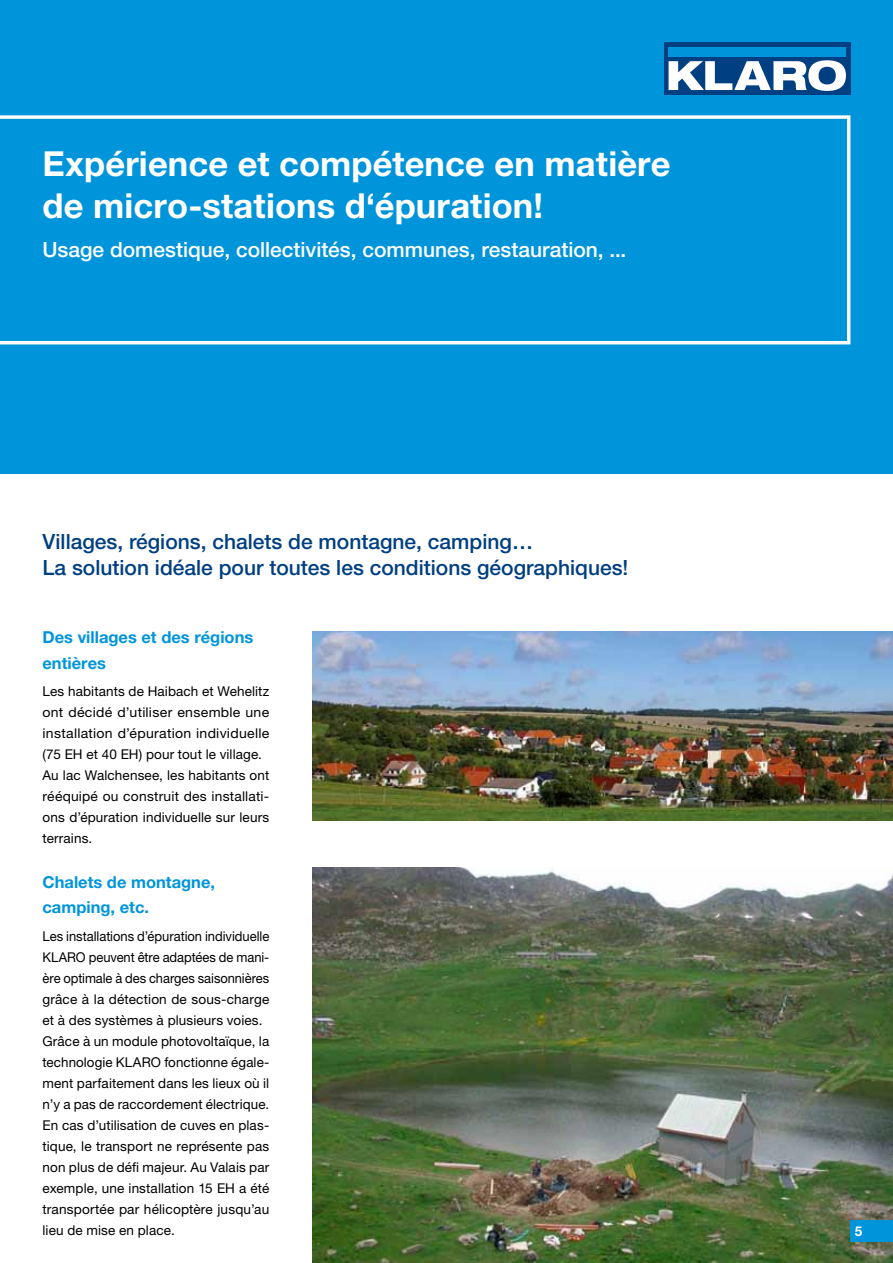
<style>
.page{position:relative;width:893px;height:1263px;background:#fff}
.page>*{position:absolute;margin:0;border:0;box-sizing:border-box;transform-origin:0 0}
.t1{font:700 34.5px/42px "Helvetica Neue LT Pro";letter-spacing:.005em;color:#fff}
.t2{font:500 21px/25.5px "Helvetica Neue LT Pro";color:#003f82}
.t3{font:500 21px "Helvetica Neue LT Pro";color:#fff}
.t4{font:700 16.5px/25.5px "Helvetica Neue LT Pro";color:#0095db}
.t5{font:13.5px/21px "Helvetica Neue LT Pro";letter-spacing:.01em;color:#000;scale:.96 1}
.t6{font:13.5px/21px "Helvetica Neue LT Pro";letter-spacing:.01em;color:#000}
.t7{font:700 13.5px "Helvetica Neue LT Pro";color:#fff}
</style>
<div class="page">
<div style="left:0;top:0;width:893px;height:474px;background:#0095db"></div>
<svg style="left:0;top:115px;width:850px;height:229px"></svg>
<img style="left:312px;top:867px;width:581px;height:396px">
<img style="left:312px;top:631px;width:581px;height:190px">
<div style="left:664px;top:43px;width:186px;height:52px;background:#003f82"></div>
<svg style="left:669px;top:60px;width:177px;height:31px"></svg>
<div style="left:669px;top:47px;width:177px;height:10px;background:#0095db"></div>
<div style="left:850px;top:1220px;width:43px;height:22px;background:#0095db"></div>
<h1 class="t1" style="left:43px;top:142px;width:630px">Expérience et compétence en matière de micro-stations d‘épuration!</h1>
<h2 class="t3" style="left:43px;top:237px;width:585px">Usage domestique, collectivités, communes, restauration, ...</h2>
<h2 class="t2" style="left:43px;top:529px;width:587px">Villages, régions, chalets de montagne, camping…<br>La solution idéale pour toutes les conditions géographiques!</h2>
<p class="t4" style="left:43px;top:624px;width:212px">Des villages et des régions entières</p>
<p class="t6" style="left:43px;top:681px;width:228px">Les habitants de Haibach et Wehelitz ont décidé d’utiliser ensemble une installation d’épuration individuelle (75 EH et 40 EH) pour tout le village.<br>Au lac Walchensee, les habitants ont rééquipé ou construit des installati&shy;ons d’épuration individuelle sur leurs terrains.</p>
<p class="t4" style="left:43px;top:869px;width:174px">Chalets de montagne, camping, etc.</p>
<p class="t5" style="left:43px;top:925px;width:238px">Les installations d’épuration individuelle KLARO peuvent être adaptées de mani&shy;ère optimale à des charges saisonnières grâce à la détection de sous-charge et à des systèmes à plusieurs voies.<br>Grâce à un module photovoltaïque, la technologie KLARO fonctionne égale&shy;ment parfaitement dans les lieux où il n’y a pas de raccordement électrique.<br>En cas d’utilisation de cuves en plas&shy;tique, le transport ne représente pas non plus de défi majeur. Au Valais par exemple, une installation 15 EH a été transportée par hélicoptère jusqu’au lieu de mise en place.</p>
<p class="t7" style="left:855px;top:1222px;width:9px">5</p>
</div>
